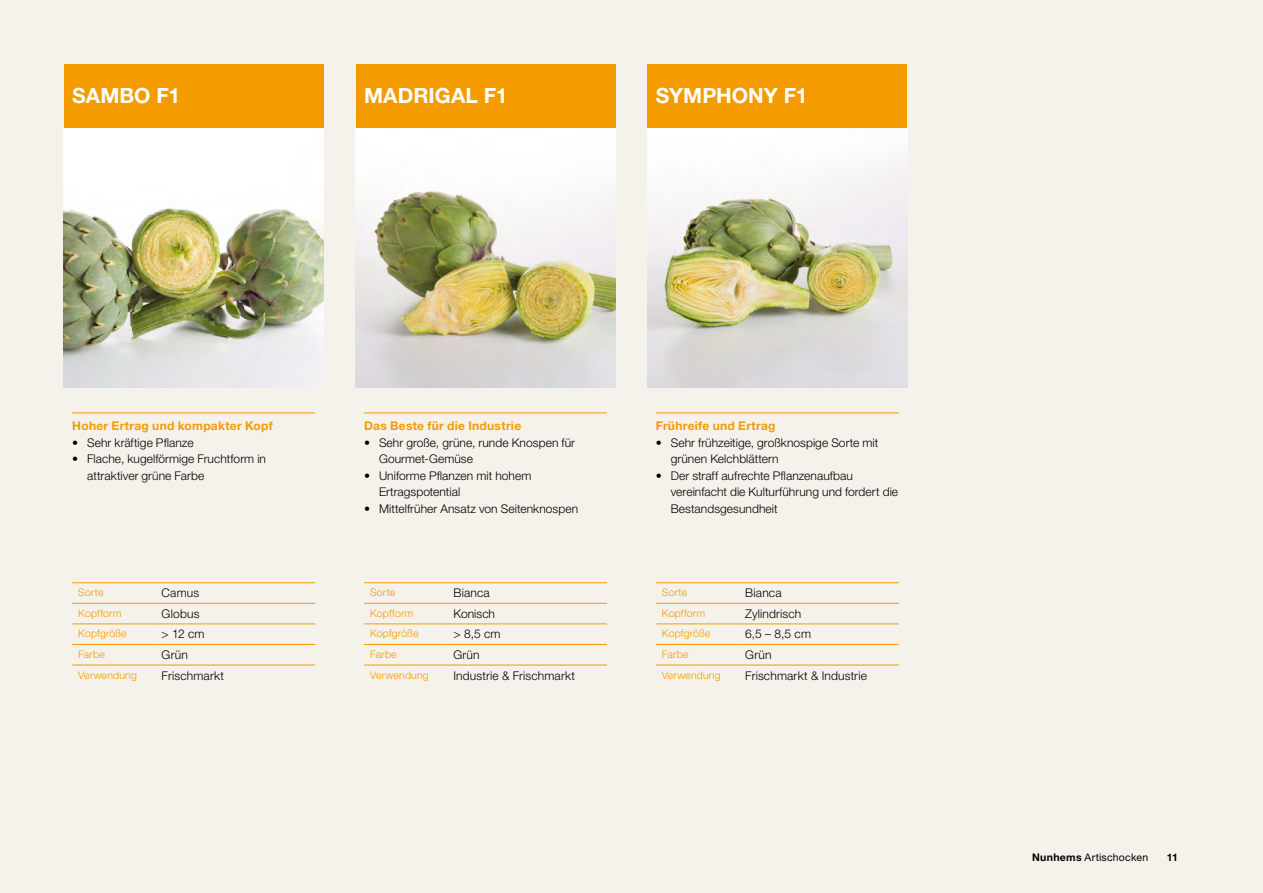
<style>
.page{position:relative;width:1263px;height:893px;background:#f5f2eb}
.page>*{position:absolute;margin:0;border:0;box-sizing:border-box;transform-origin:0 0}
.t1{font:700 21px "Helvetica Neue LT Std";color:#fff}
.t2{font:300 12px/16.5px "Helvetica Neue LT Std";letter-spacing:.005em;color:#000}
.t3{font:700 12px "Helvetica Neue LT Std";letter-spacing:.025em;color:#f49b00}
.t4{font:300 10.5px "Helvetica Neue LT Std";letter-spacing:.02em;color:#f49b00}
.t5{font:10.5px "Helvetica Neue LT Std";letter-spacing:.02em;color:#000}
.t6{font:700 10.5px "Helvetica Neue LT Std";color:#000}
.s1{font-weight:700}
</style>
<div class="page">
<img style="left:64px;top:128px;width:260px;height:259px">
<div style="left:64px;top:64px;width:260px;height:64px;background:#f49b00"></div>
<hr style="left:72px;top:413px;width:243px;height:1px;background:#f49b00">
<img style="left:356px;top:128px;width:259px;height:259px">
<div style="left:356px;top:64px;width:259px;height:64px;background:#f49b00"></div>
<hr style="left:364px;top:413px;width:243px;height:1px;background:#f49b00">
<img style="left:647px;top:128px;width:260px;height:259px">
<div style="left:647px;top:64px;width:260px;height:64px;background:#f49b00"></div>
<hr style="left:656px;top:413px;width:243px;height:1px;background:#f49b00">
<hr style="left:72px;top:582px;width:84px;height:1px;background:#f49b00">
<hr style="left:156px;top:582px;width:159px;height:1px;background:#f49b00">
<hr style="left:72px;top:603px;width:84px;height:1px;background:#f49b00">
<hr style="left:156px;top:603px;width:159px;height:1px;background:#f49b00">
<hr style="left:72px;top:624px;width:84px;height:1px;background:#f49b00">
<hr style="left:156px;top:624px;width:159px;height:1px;background:#f49b00">
<hr style="left:72px;top:644px;width:84px;height:1px;background:#f49b00">
<hr style="left:156px;top:644px;width:159px;height:1px;background:#f49b00">
<hr style="left:72px;top:665px;width:84px;height:1px;background:#f49b00">
<hr style="left:156px;top:665px;width:159px;height:1px;background:#f49b00">
<hr style="left:656px;top:582px;width:83px;height:1px;background:#f49b00">
<hr style="left:739px;top:582px;width:160px;height:1px;background:#f49b00">
<hr style="left:656px;top:603px;width:83px;height:1px;background:#f49b00">
<hr style="left:739px;top:603px;width:160px;height:1px;background:#f49b00">
<hr style="left:656px;top:624px;width:83px;height:1px;background:#f49b00">
<hr style="left:739px;top:624px;width:160px;height:1px;background:#f49b00">
<hr style="left:656px;top:644px;width:83px;height:1px;background:#f49b00">
<hr style="left:739px;top:644px;width:160px;height:1px;background:#f49b00">
<hr style="left:656px;top:665px;width:83px;height:1px;background:#f49b00">
<hr style="left:739px;top:665px;width:160px;height:1px;background:#f49b00">
<hr style="left:364px;top:582px;width:83px;height:1px;background:#f49b00">
<hr style="left:447px;top:582px;width:160px;height:1px;background:#f49b00">
<hr style="left:364px;top:603px;width:83px;height:1px;background:#f49b00">
<hr style="left:447px;top:603px;width:160px;height:1px;background:#f49b00">
<hr style="left:364px;top:624px;width:83px;height:1px;background:#f49b00">
<hr style="left:447px;top:624px;width:160px;height:1px;background:#f49b00">
<hr style="left:364px;top:644px;width:83px;height:1px;background:#f49b00">
<hr style="left:447px;top:644px;width:160px;height:1px;background:#f49b00">
<hr style="left:364px;top:665px;width:83px;height:1px;background:#f49b00">
<hr style="left:447px;top:665px;width:160px;height:1px;background:#f49b00">
<h1 class="t1" style="left:72px;top:83px;width:109px">SAMBO F1</h1>
<h1 class="t1" style="left:364px;top:83px;width:145px">MADRIGAL F1</h1>
<h1 class="t1" style="left:656px;top:83px;width:153px">SYMPHONY F1</h1>
<p class="t3" style="left:72px;top:418px;width:202px">Hoher Ertrag und kompakter Kopf</p>
<p class="t2" style="left:72px;top:434px;width:123px">• Sehr kräftige Pflanze</p>
<p class="t2" style="left:87px;top:450px;width:180px;text-indent:-15px">• Flache, kugelförmige Fruchtform in attraktiver grüne Farbe</p>
<p class="t4" style="left:78px;top:586px;width:27px">Sorte</p>
<p class="t2" style="left:162px;top:585px;width:39px">Camus</p>
<p class="t4" style="left:78px;top:607px;width:45px">Kopfform</p>
<p class="t2" style="left:162px;top:605px;width:39px">Globus</p>
<p class="t4" style="left:78px;top:627px;width:50px">Kopfgröße</p>
<p class="t2" style="left:162px;top:626px;width:44px">&gt; 12 cm</p>
<p class="t4" style="left:78px;top:648px;width:28px">Farbe</p>
<p class="t2" style="left:162px;top:646px;width:28px">Grün</p>
<p class="t4" style="left:78px;top:668px;width:60px">Verwendung</p>
<p class="t2" style="left:162px;top:667px;width:64px">Frischmarkt</p>
<p class="t3" style="left:364px;top:418px;width:159px">Das Beste für die Industrie</p>
<p class="t2" style="left:379px;top:434px;width:198px;text-indent:-15px">• Sehr große, grüne, runde Knospen für<br>Gourmet-Gemüse</p>
<p class="t2" style="left:379px;top:467px;width:154px;text-indent:-15px">• Uniforme Pflanzen mit hohem<br>Ertragspotential</p>
<p class="t2" style="left:364px;top:500px;width:216px">• Mittelfrüher Ansatz von Seitenknospen</p>
<p class="t4" style="left:370px;top:586px;width:27px">Sorte</p>
<p class="t2" style="left:453px;top:585px;width:38px">Bianca</p>
<p class="t4" style="left:370px;top:607px;width:45px">Kopfform</p>
<p class="t2" style="left:453px;top:605px;width:43px">Konisch</p>
<p class="t4" style="left:370px;top:627px;width:50px">Kopfgröße</p>
<p class="t2" style="left:453px;top:626px;width:48px">&gt; 8,5 cm</p>
<p class="t4" style="left:370px;top:648px;width:28px">Farbe</p>
<p class="t2" style="left:453px;top:646px;width:28px">Grün</p>
<p class="t4" style="left:370px;top:668px;width:60px">Verwendung</p>
<p class="t2" style="left:453px;top:667px;width:123px">Industrie &amp; Frischmarkt</p>
<p class="t3" style="left:656px;top:418px;width:121px">Frühreife und Ertrag</p>
<p class="t2" style="left:671px;top:434px;width:209px;text-indent:-15px">• Sehr frühzeitige, großknospige Sorte mit grünen Kelchblättern</p>
<p class="t2" style="left:671px;top:467px;width:229px;text-indent:-15px">• Der straff aufrechte Pflanzenaufbau vereinfacht die Kulturführung und fordert die<br>Bestandsgesundheit</p>
<p class="t4" style="left:662px;top:586px;width:27px">Sorte</p>
<p class="t2" style="left:745px;top:585px;width:38px">Bianca</p>
<p class="t4" style="left:662px;top:607px;width:45px">Kopfform</p>
<p class="t2" style="left:745px;top:605px;width:58px">Zylindrisch</p>
<p class="t4" style="left:662px;top:627px;width:50px">Kopfgröße</p>
<p class="t2" style="left:745px;top:626px;width:67px">6,5 – 8,5 cm</p>
<p class="t4" style="left:662px;top:648px;width:28px">Farbe</p>
<p class="t2" style="left:745px;top:646px;width:28px">Grün</p>
<p class="t4" style="left:662px;top:668px;width:60px">Verwendung</p>
<p class="t2" style="left:745px;top:667px;width:123px">Frischmarkt &amp; Industrie</p>
<p class="t5" style="left:1032px;top:851px;width:117px"><span class="s1">Nunhems</span> Artischocken</p>
<p class="t6" style="left:1167px;top:851px;width:13px">11</p>
</div>
